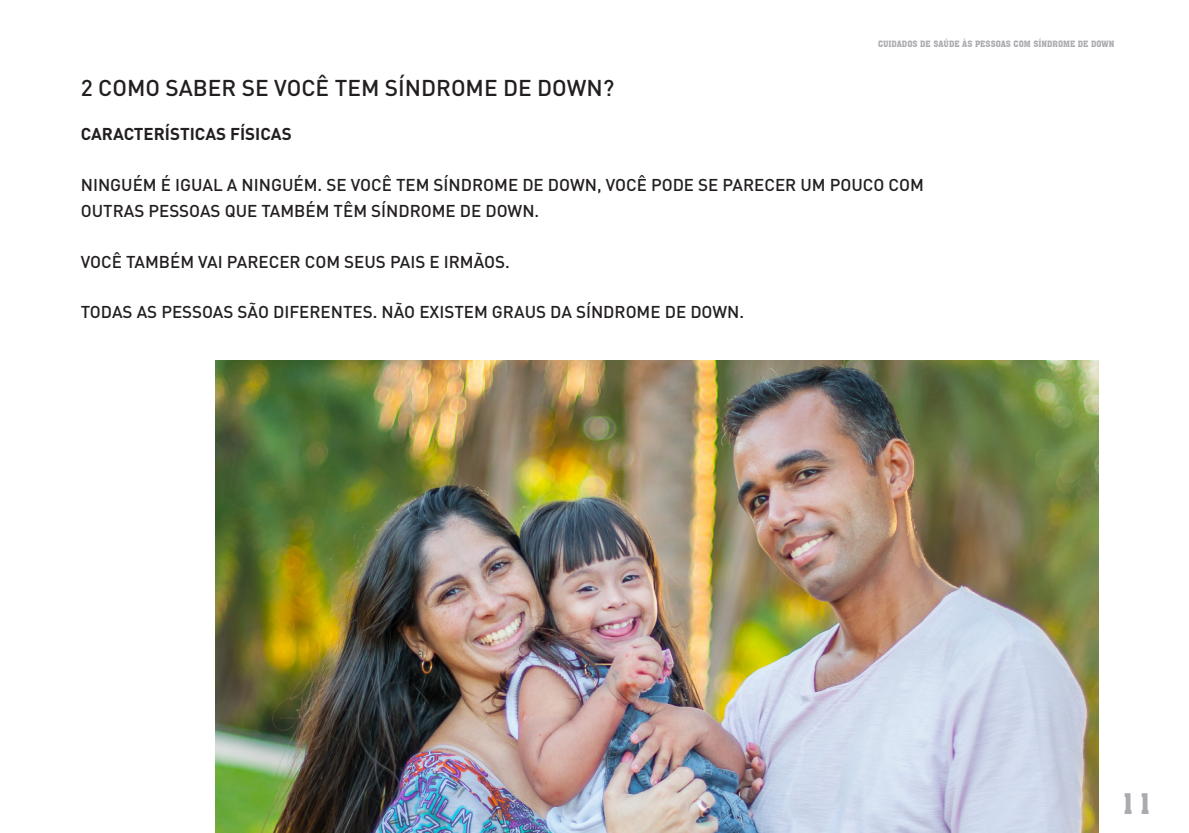
<style>
.page{position:relative;width:1189px;height:833px;background:#fff}
.page>*{position:absolute;margin:0;border:0;box-sizing:border-box;transform-origin:0 0}
.t1{font:27.6px "Aachen BT";color:#aaabaf}
.t2{font:500 22.6px "DIN";color:#231f20}
.t3{font:500 17px/25.4px "DIN";color:#231f20}
.t4{font:700 17px "DIN";color:#231f20}
.t5{font:8.4px "Aachen BT";color:#aaabaf}
</style>
<div class="page">
<img style="left:215px;top:361px;width:883px;height:472px">
<p class="t2" style="left:81px;top:74px;width:535px">2 COMO SABER SE VOCÊ TEM SÍNDROME DE DOWN?</p>
<p class="t5" style="left:878px;top:39px;width:238px">CUIDADOS DE SAÚDE ÀS PESSOAS COM SÍNDROME DE DOWN</p>
<p class="t4" style="left:81px;top:123px;width:212px">CARACTERÍSTICAS FÍSICAS</p>
<p class="t3" style="left:81px;top:172px;width:844px">NINGUÉM É IGUAL A NINGUÉM. SE VOCÊ TEM SÍNDROME DE DOWN, VOCÊ PODE SE PARECER UM POUCO COM<br>OUTRAS PESSOAS QUE TAMBÉM TÊM SÍNDROME DE DOWN.</p>
<p class="t3" style="left:81px;top:248px;width:430px">VOCÊ TAMBÉM VAI PARECER COM SEUS PAIS E IRMÃOS.</p>
<p class="t3" style="left:81px;top:299px;width:665px">TODAS AS PESSOAS SÃO DIFERENTES. NÃO EXISTEM GRAUS DA SÍNDROME DE DOWN.</p>
<h1 class="t1" style="left:1120px;top:786px;width:35px">11</h1>
</div>
